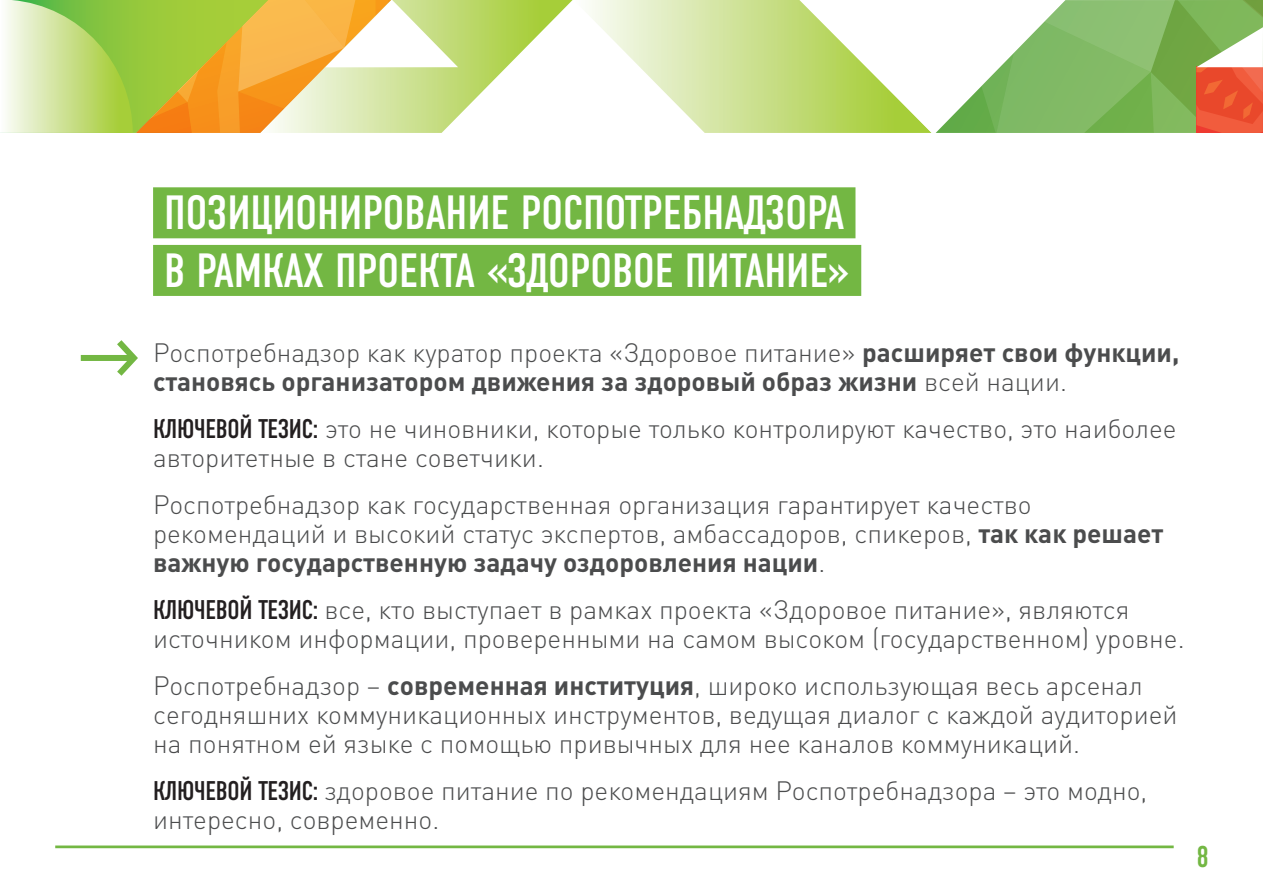
<style>
.page{position:relative;width:1263px;height:893px;background:#fff}
.page>*{position:absolute;margin:0;border:0;box-sizing:border-box;transform-origin:0 0}
.заг2{font:48px/57.6px "DIN Condensed C";color:#fff}
.t1{font:30px "DIN Condensed C";color:#73b743}
.булит{font:300 26.25px/29.2px "DIN Pro";color:#4b4c4d}
.булит-2{font:700 26.25px/29.2px "DIN Pro";color:#4b4c4d}
.s1{font-weight:300}
.s2{font-family:"DIN Condensed C";font-weight:400;font-size:27px;color:#231f20}
.s3{font-weight:700}
</style>
<div class="page">
<hr style="left:55px;top:845px;width:1119px;height:3px;background:#73b743">
<svg style="left:706px;top:0;width:95px;height:133px"></svg>
<svg style="left:801px;top:0;width:462px;height:133px"></svg>
<svg style="left:0;top:0;width:706px;height:133px"></svg>
<div style="left:153px;top:187px;width:702px;height:51px;background:#73b743"></div>
<div style="left:153px;top:245px;width:708px;height:51px;background:#73b743"></div>
<svg style="left:117px;top:340px;width:21px;height:36px"></svg>
<div style="left:81px;top:355px;width:54px;height:6px;background:#73b743"></div>
<p class="заг2" style="left:164px;top:185px;width:687px">ПОЗИЦИОНИРОВАНИЕ РОСПОТРЕБНАДЗОРА<br>В РАМКАХ ПРОЕКТА «ЗДОРОВОЕ ПИТАНИЕ»</p>
<p class="булит-2" style="left:153px;top:337px;width:1028px"><span class="s1">Роспотребнадзор как куратор проекта «Здоровое питание»</span> расширяет свои функции, становясь организатором движения за здоровый образ жизни <span class="s1">всей нации.</span></p>
<p class="булит" style="left:153px;top:414px;width:1025px"><span class="s2">КЛЮЧЕВОЙ ТЕЗИС:</span> это не чиновники, которые только контролируют качество, это наиболее авторитетные в стане советчики.</p>
<p class="булит" style="left:153px;top:489px;width:1012px">Роспотребнадзор как государственная организация гарантирует качество рекомендаций и высокий статус экспертов, амбассадоров, спикеров, <span class="s3">так как решает важную государственную задачу оздоровления нации</span>.</p>
<p class="булит" style="left:153px;top:595px;width:1033px"><span class="s2">КЛЮЧЕВОЙ ТЕЗИС:</span> все, кто выступает в рамках проекта «Здоровое питание», являются источником информации, проверенными на самом высоком (государственном) уровне.</p>
<p class="булит" style="left:153px;top:670px;width:1021px">Роспотребнадзор – <span class="s3">современная институция</span>, широко использующая весь арсенал сегодняшних коммуникационных инструментов, ведущая диалог с каждой аудиторией на понятном ей языке с помощью привычных для нее каналов коммуникаций.</p>
<p class="булит" style="left:153px;top:776px;width:996px"><span class="s2">КЛЮЧЕВОЙ ТЕЗИС:</span> здоровое питание по рекомендациям Роспотребнадзора – это модно, интересно, современно.</p>
<p class="t1" style="left:1196px;top:840px;width:14px">8</p>
</div>
